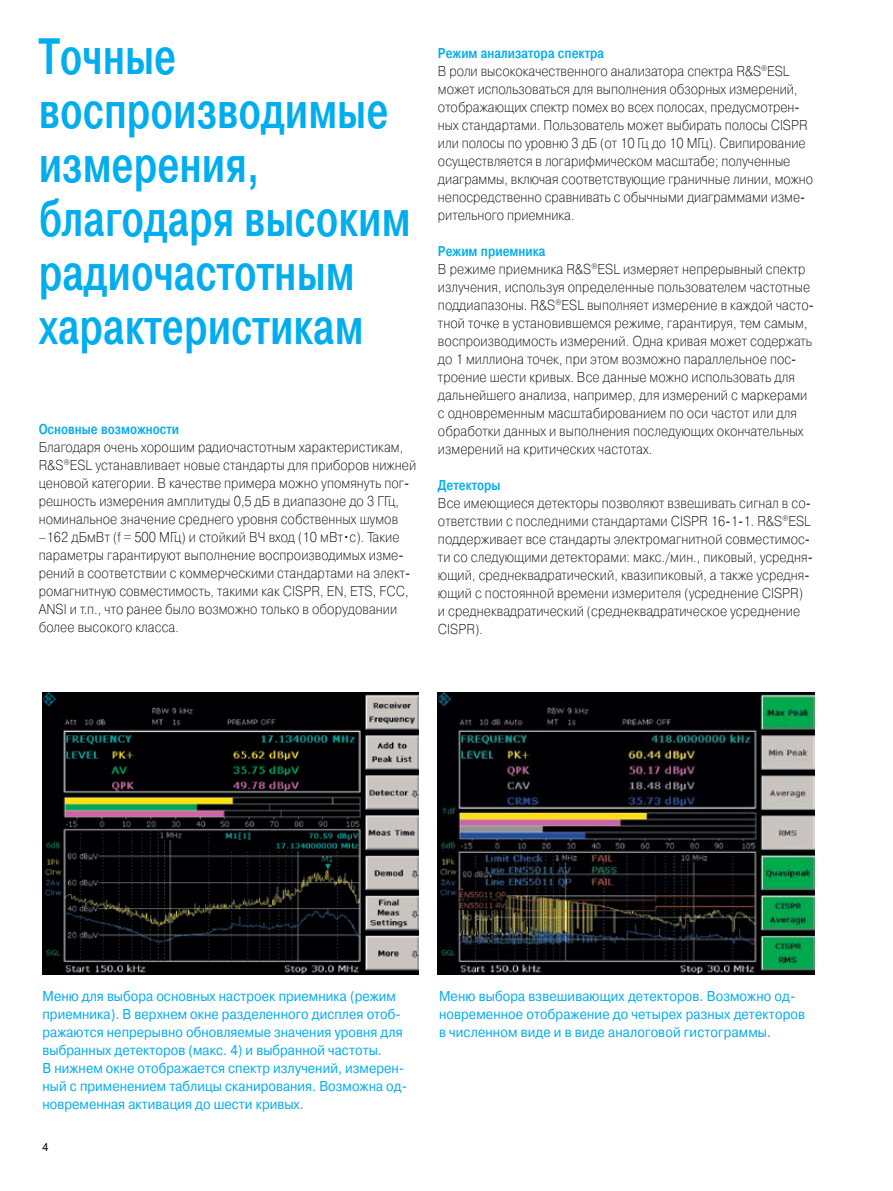
<style>
.page{position:relative;width:893px;height:1191px;background:#fff}
.page>*{position:absolute;margin:0;border:0;box-sizing:border-box;transform-origin:0 0}
.t1{font:500 51px/54px "Pragmatica Cond";color:#00adef;scale:.9 1}
.t2{font:14.25px/18px "Pragmatica Light C";letter-spacing:.005em;color:#000;scale:.9 1}
.t3{font:14.25px/18px "Pragmatica C";letter-spacing:.005em;color:#00adef;scale:.9 1}
.t4{font:500 14.25px "Pragmatica Cond";color:#00adef}
</style>
<div class="page">
<img style="left:43px;top:692px;width:376px;height:282px">
<img style="left:438px;top:692px;width:376px;height:282px">
<h1 class="t1" style="left:39px;top:30px;width:415px">Точные воспроизводимые измерения, благодаря высоким радиочастотным характеристикам</h1>
<p class="t4" style="left:39px;top:420px;width:142px">Основные возможности</p>
<p class="t2" style="left:39px;top:438px;width:421px">Благодаря очень хорошим радиочастотным характеристикам, R&amp;S<sup>®</sup>ESL устанавливает новые стандарты для приборов нижней ценовой категории. В качестве примера можно упомянуть пог&shy;решность измерения амплитуды 0,5 дБ в диапазоне до 3 ГГц, номинальное значение среднего уровня собственных шумов –162 дБмВт (f = 500 МГц) и стойкий ВЧ вход (10 мВт•с). Такие параметры гарантируют выполнение воспроизводимых изме&shy;рений в соответствии с коммерческими стандартами на элект&shy;ромагнитную совместимость, такими как CISPR, EN, ETS, FCC, ANSI и т.п., что ранее было возможно только в оборудовании более высокого класса.</p>
<p class="t4" style="left:438px;top:45px;width:168px">Режим анализатора спектра</p>
<p class="t2" style="left:438px;top:62px;width:418px">В роли высококачественного анализатора спектра R&amp;S<sup>®</sup>ESL может использоваться для выполнения обзорных измерений, отображающих спектр помех во всех полосах, предусмотрен&shy;ных стандартами. Пользователь может выбирать полосы CISPR или полосы по уровню 3 дБ (от 10 Гц до 10 МГц). Свипирование осуществляется в логарифмическом масштабе; полученные диаграммы, включая соответствующие граничные линии, можно непосредственно сравнивать с обычными диаграммами изме&shy;рительного приемника.</p>
<p class="t4" style="left:438px;top:243px;width:109px">Режим приемника</p>
<p class="t2" style="left:438px;top:260px;width:419px">В режиме приемника R&amp;S<sup>®</sup>ESL измеряет непрерывный спектр излучения, используя определенные пользователем частотные поддиапазоны. R&amp;S<sup>®</sup>ESL выполняет измерение в каждой часто&shy;тной точке в установившемся режиме, гарантируя, тем самым, воспроизводимость измерений. Одна кривая может содержать до 1 миллиона точек, при этом возможно параллельное пос&shy;троение шести кривых. Все данные можно использовать для дальнейшего анализа, например, для измерений с маркерами с одновременным масштабированием по оси частот или для обработки данных и выполнения последующих окончательных измерений на критических частотах.</p>
<p class="t4" style="left:438px;top:477px;width:64px">Детекторы</p>
<p class="t2" style="left:438px;top:494px;width:418px">Все имеющиеся детекторы позволяют взвешивать сигнал в со&shy;ответствии с последними стандартами CISPR 16-1-1. R&amp;S<sup>®</sup>ESL поддерживает все стандарты электромагнитной совместимос&shy;ти со следующими детекторами: макс./мин., пиковый, усредня&shy;ющий, среднеквадратический, квазипиковый, а также усредня&shy;ющий с постоянной времени измерителя (усреднение CISPR) и среднеквадратический (среднеквадратическое усреднение CISPR).</p>
<p class="t3" style="left:43px;top:986px;width:407px">Меню для выбора основных настроек приемника (режим приемника). В верхнем окне разделенного дисплея отоб&shy;ражаются непрерывно обновляемые значения уровня для выбранных детекторов (макс. 4) и выбранной частоты.<br>В нижнем окне отображается спектр излучений, измерен&shy;ный с применением таблицы сканирования. Возможна од&shy;новременная активация до шести кривых.</p>
<p class="t3" style="left:439px;top:986px;width:408px">Меню выбора взвешивающих детекторов. Возможно од&shy;новременное отображение до четырех разных детекторов в численном виде и в виде аналоговой гистограммы.</p>
</div>
